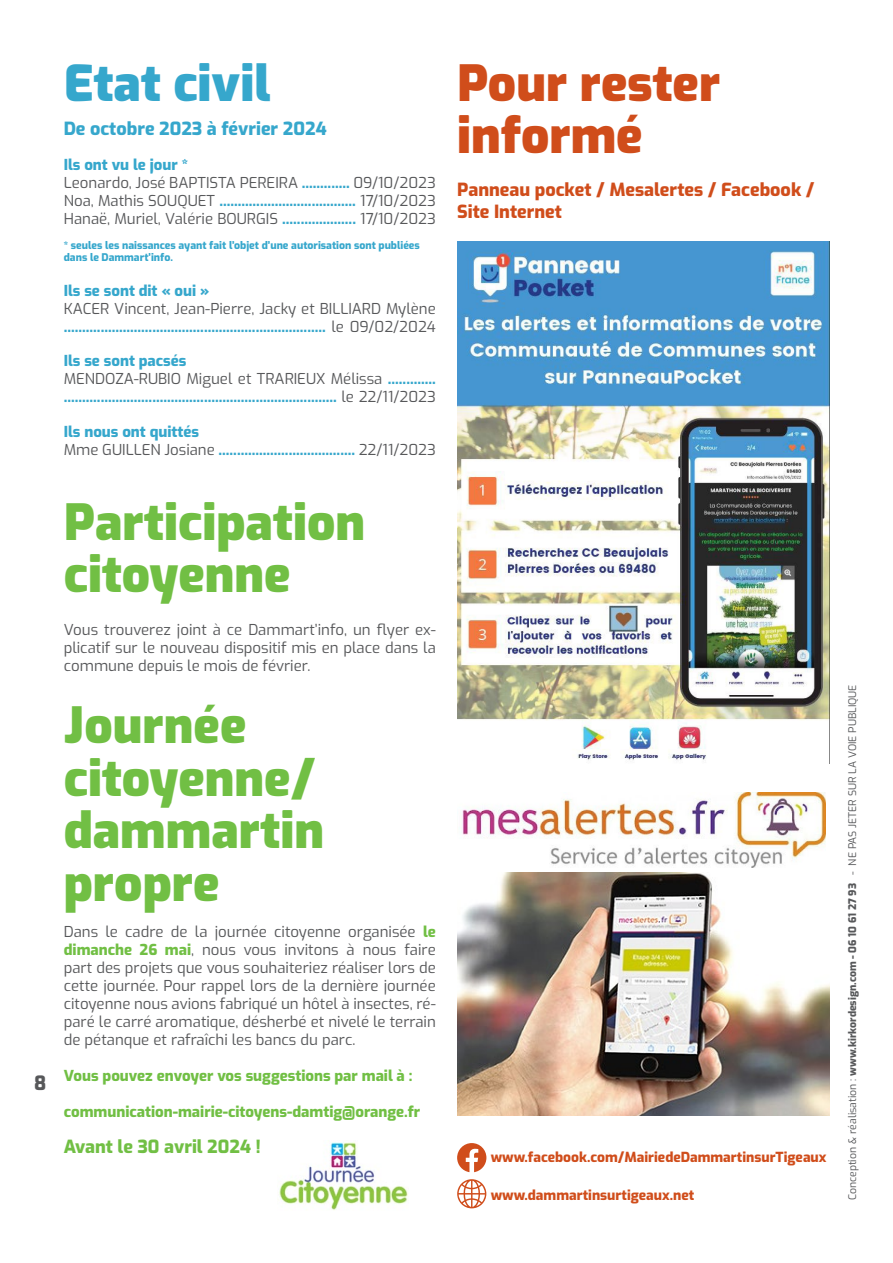
<style>
.page{position:relative;width:893px;height:1263px;background:#fff}
.page>*{position:absolute;margin:0;border:0;box-sizing:border-box;transform-origin:0 0}
.t1{font:900 49.5px/52.5px "Exo";color:#71bf44}
.t2{font:900 49.5px/52.5px "Exo";color:#d04d1b}
.t3{font:900 49.5px "Exo";color:#36a7cc}
.t4{font:800 19.5px "Exo";color:#57585a}
.t5{font:800 18px/21.6px "Exo";color:#d04d1b}
.t6{font:800 18px "Exo";color:#36a7cc}
.t7{font:800 18px "Exo";color:#71bf44}
.t8{font:15px/18px "Exo";color:#57585a;text-align:justify}
.t9{font:800 15px/18px "Exo";color:#36a7cc}
.t10{font:800 15px "Exo";color:#71bf44}
.t11{font:800 13.8px "Exo";color:#d04d1b}
.t12{font:800 10.5px/12.6px "Exo";color:#36a7cc}
.t13{font:10.5px "Exo";color:#57585a}
.s1{font-weight:800;color:#36a7cc}
.s2{font-weight:400;color:#57585a}
.s3{font-weight:800;color:#71bf44}
.s4{font-weight:800}
</style>
<div class="page">
<img style="left:457px;top:242px;width:372px;height:518px">
<img style="left:457px;top:872px;width:372px;height:244px">
<img style="left:462px;top:793px;width:363px;height:74px">
<svg style="left:457px;top:1143px;width:29px;height:29px"></svg>
<svg style="left:457px;top:1179px;width:29px;height:29px"></svg>
<img style="left:279px;top:1142px;width:129px;height:68px">
<h2 class="t4" style="left:34px;top:1068px;width:14px">8</h2>
<h1 class="t3" style="left:64px;top:44px;width:208px">Etat civil</h1>
<p class="t6" style="left:64px;top:115px;width:265px">De octobre 2023 à février 2024</p>
<p class="t8" style="left:64px;top:154px;width:374px;text-align:left"><span class="s1">Ils ont vu le jour *<br></span>Leonardo, José BAPTISTA PEREIRA <span class="s1">.............</span> 09/10/2023<br>Noa, Mathis SOUQUET <span class="s1">.....................................</span> 17/10/2023<br>Hanaë, Muriel, Valérie BOURGIS <span class="s1">....................</span> 17/10/2023</p>
<p class="t12" style="left:64px;top:238px;width:358px">* seules les naissances ayant fait l’objet d’une autorisation sont publiées dans le Dammart’info.</p>
<p class="t9" style="left:64px;top:280px;width:147px">Ils se sont dit « oui »</p>
<p class="t9" style="left:64px;top:298px;width:374px"><span class="s2">KACER Vincent, Jean-Pierre, Jacky et BILLIARD Mylène </span>....................................................................... <span class="s2">le 09/02/2024</span></p>
<p class="t9" style="left:64px;top:351px;width:374px">Ils se sont pacsés<br><span class="s2">MENDOZA-RUBIO Miguel et TRARIEUX Mélissa</span> ............. .......................................................................... <span class="s2">le 22/11/2023</span></p>
<p class="t9" style="left:64px;top:421px;width:374px">Ils nous ont quittés<br><span class="s2">Mme GUILLEN Josiane</span> ..................................... <span class="s2">22/11/2023</span></p>
<h1 class="t1" style="left:64px;top:492px;width:303px">Participation citoyenne</h1>
<p class="t8" style="left:64px;top:620px;width:374px">Vous trouverez joint à ce Dammart’info, un flyer ex&shy;plicatif sur le nouveau dispositif mis en place dans la commune depuis le mois de février.</p>
<h1 class="t1" style="left:64px;top:696px;width:262px">Journée citoyenne/ dammartin propre</h1>
<p class="t8" style="left:64px;top:921px;width:374px">Dans le cadre de la journée citoyenne organisée <span class="s3">le dimanche 26 mai</span>, nous vous invitons à nous faire part des projets que vous souhaiteriez réaliser lors de cette journée. Pour rappel lors de la dernière journée citoyenne nous avions fabriqué un hôtel à insectes, ré&shy;paré le carré aromatique, désherbé et nivelé le terrain de pétanque et rafraîchi les bancs du parc.</p>
<p class="t10" style="left:64px;top:1064px;width:350px">Vous pouvez envoyer vos suggestions par mail à :</p>
<p class="t10" style="left:64px;top:1100px;width:358px">communication-mairie-citoyens-damtig@orange.fr</p>
<p class="t7" style="left:64px;top:1132px;width:198px">Avant le 30 avril 2024 !</p>
<h1 class="t2" style="left:457px;top:53px;width:265px">Pour rester informé</h1>
<p class="t5" style="left:457px;top:178px;width:359px">Panneau pocket / Mesalertes / Facebook /<br>Site Internet</p>
<p class="t11" style="left:491px;top:1146px;width:337px">www.facebook.com/MairiedeDammartinsurTigeaux</p>
<p class="t11" style="left:491px;top:1184px;width:205px">www.dammartinsurtigeaux.net</p>
<p class="t13" style="left:845px;top:1200px;width:517px;rotate:-90deg">Conception &amp; réalisation : <span class="s4">www.kirkordesign.com - 06 10 61 27 93</span> - NE PAS JETER SUR LA VOIE PUBLIQUE</p>
</div>
